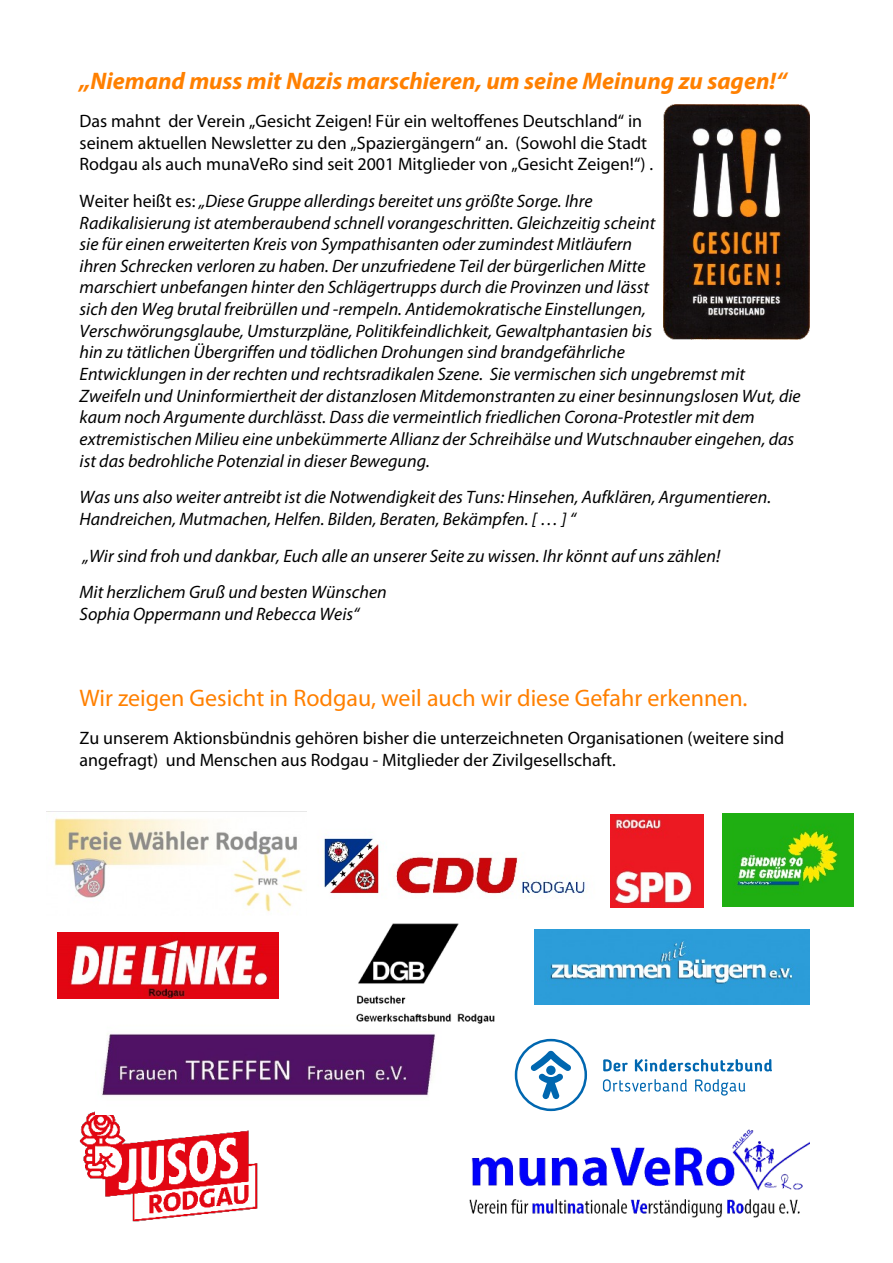
<style>
.page{position:relative;width:893px;height:1263px;background:#fff}
.page>*{position:absolute;margin:0;border:0;box-sizing:border-box;transform-origin:0 0}
.t1{font:24px "Myriad Pro";color:#ff8000}
.t2{font:italic 700 24px "Myriad Pro";color:#ff8000}
.t3{font:italic 18px/21.6px "Myriad Pro";color:#000}
.t4{font:18px/21.6px "Myriad Pro";color:#000}
.s1{font-style:normal}
</style>
<div class="page">
<img style="left:322px;top:838px;width:306px;height:70px">
<img style="left:79px;top:1111px;width:179px;height:110px">
<img style="left:95px;top:1033px;width:341px;height:82px">
<img style="left:356px;top:923px;width:139px;height:101px">
<img style="left:469px;top:1129px;width:340px;height:89px">
<img style="left:663px;top:105px;width:146px;height:234px">
<img style="left:58px;top:933px;width:220px;height:65px">
<img style="left:722px;top:813px;width:131px;height:93px">
<img style="left:610px;top:815px;width:93px;height:92px">
<img style="left:47px;top:811px;width:259px;height:101px">
<svg style="left:515px;top:1039px;width:72px;height:72px"></svg>
<svg style="left:603px;top:1059px;width:25px;height:12px"></svg>
<svg style="left:635px;top:1059px;width:137px;height:12px"></svg>
<svg style="left:603px;top:1079px;width:84px;height:12px"></svg>
<svg style="left:695px;top:1079px;width:50px;height:16px"></svg>
<img style="left:534px;top:929px;width:276px;height:75px">
<h1 class="t2" style="left:80px;top:71px;width:709px">„Niemand muss mit Nazis marschieren, um seine Meinung zu sagen!“</h1>
<p class="t4" style="left:80px;top:112px;width:575px">Das mahnt der Verein „Gesicht Zeigen! Für ein weltoffenes Deutschland“ in seinem aktuellen Newsletter zu den „Spaziergängern“ an. (Sowohl die Stadt<br>Rodgau als auch munaVeRo sind seit 2001 Mitglieder von „Gesicht Zeigen!“) .</p>
<p class="t3" style="left:80px;top:192px;width:723px"><span class="s1">Weiter heißt es:</span> „Diese Gruppe allerdings bereitet uns größte Sorge. Ihre<br>Radikalisierung ist atemberaubend schnell vorangeschritten. Gleichzeitig scheint<br>sie für einen erweiterten Kreis von Sympathisanten oder zumindest Mitläufern<br>ihren Schrecken verloren zu haben. Der unzufriedene Teil der bürgerlichen Mitte<br>marschiert unbefangen hinter den Schlägertrupps durch die Provinzen und lässt<br>sich den Weg brutal freibrüllen und -rempeln. Antidemokratische Einstellungen, Verschwörungsglaube, Umsturzpläne, Politikfeindlichkeit, Gewaltphantasien bis<br>hin zu tätlichen Übergriffen und tödlichen Drohungen sind brandgefährliche<br>Entwicklungen in der rechten und rechtsradikalen Szene. Sie vermischen sich ungebremst mit Zweifeln und Uninformiertheit der distanzlosen Mitdemonstranten zu einer besinnungslosen Wut, die kaum noch Argumente durchlässt. Dass die vermeintlich friedlichen Corona-Protestler mit dem extremistischen Milieu eine unbekümmerte Allianz der Schreihälse und Wutschnauber eingehen, das ist das bedrohliche Potenzial in dieser Bewegung.</p>
<p class="t3" style="left:80px;top:488px;width:693px">Was uns also weiter antreibt ist die Notwendigkeit des Tuns: Hinsehen, Aufklären, Argumentieren.<br>Handreichen, Mutmachen, Helfen. Bilden, Beraten, Bekämpfen. [ … ] “</p>
<p class="t3" style="left:80px;top:539px;width:642px;line-height:36.6px">„Wir sind froh und dankbar, Euch alle an unserer Seite zu wissen. Ihr könnt auf uns zählen!<br>Mit herzlichem Gruß und besten Wünschen</p>
<p class="t3" style="left:80px;top:605px;width:281px">Sophia Oppermann und Rebecca Weis“</p>
<h1 class="t1" style="left:80px;top:688px;width:669px">Wir zeigen Gesicht in Rodgau, weil auch wir diese Gefahr erkennen.</h1>
<p class="t4" style="left:80px;top:729px;width:706px">Zu unserem Aktionsbündnis gehören bisher die unterzeichneten Organisationen (weitere sind angefragt) und Menschen aus Rodgau - Mitglieder der Zivilgesellschaft.</p>
</div>
